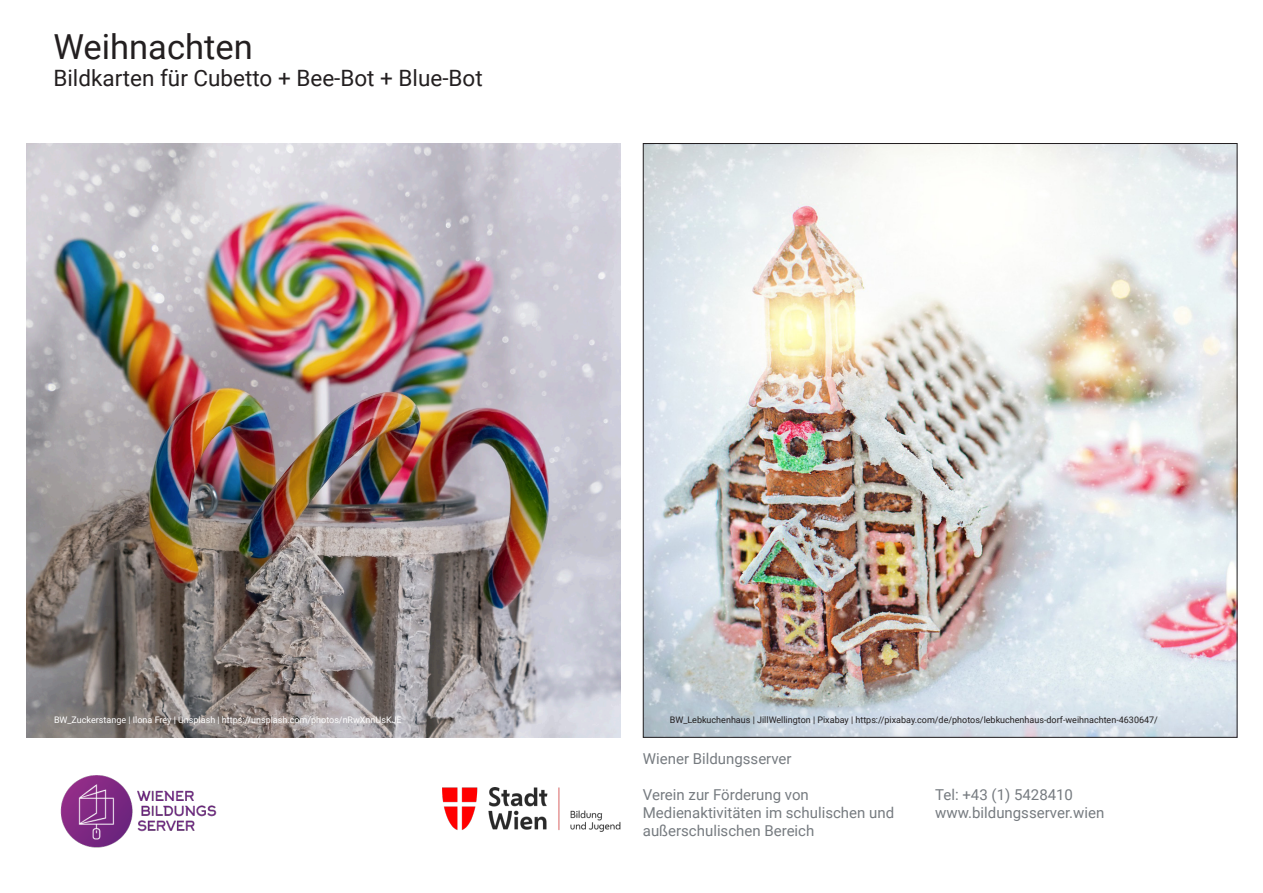
<style>
.page{position:relative;width:1263px;height:893px;background:#fff}
.page>*{position:absolute;margin:0;border:0;box-sizing:border-box;transform-origin:0 0}
.t1{font:34.5px "Roboto";color:#231f20}
.t2{font:22.5px "Roboto";color:#231f20}
.t3{font:15px/18px "Roboto";color:#767b80}
.t4{font:9px "Roboto";color:#231f20}
.t5{font:9px "Roboto";color:#fff}
</style>
<div class="page">
<img style="left:60px;top:775px;width:156px;height:73px">
<img style="left:442px;top:787px;width:179px;height:45px">
<img style="left:27px;top:144px;width:593px;height:594px">
<img style="left:645px;top:145px;width:590px;height:591px">
<h1 class="t1" style="left:53px;top:22px;width:201px">Weihnachten</h1>
<h2 class="t2" style="left:53px;top:62px;width:431px">Bildkarten für Cubetto + Bee-Bot + Blue-Bot</h2>
<p class="t5" style="left:54px;top:714px;width:349px">BW_Zuckerstange | Ilona Frey | Unsplash | https://unsplash.com/photos/nRwXnnUsKJE</p>
<p class="t4" style="left:670px;top:714px;width:490px">BW_Lebkuchenhaus | JillWellington | Pixabay | https://pixabay.com/de/photos/lebkuchenhaus-dorf-weihnachten-4630647/</p>
<p class="t3" style="left:643px;top:749px;width:150px">Wiener Bildungsserver</p>
<p class="t3" style="left:643px;top:785px;width:253px">Verein zur Förderung von<br>Medienaktivitäten im schulischen und außerschulischen Bereich</p>
<p class="t3" style="left:935px;top:785px;width:170px">Tel: +43 (1) 5428410 www.bildungsserver.wien</p>
</div>
